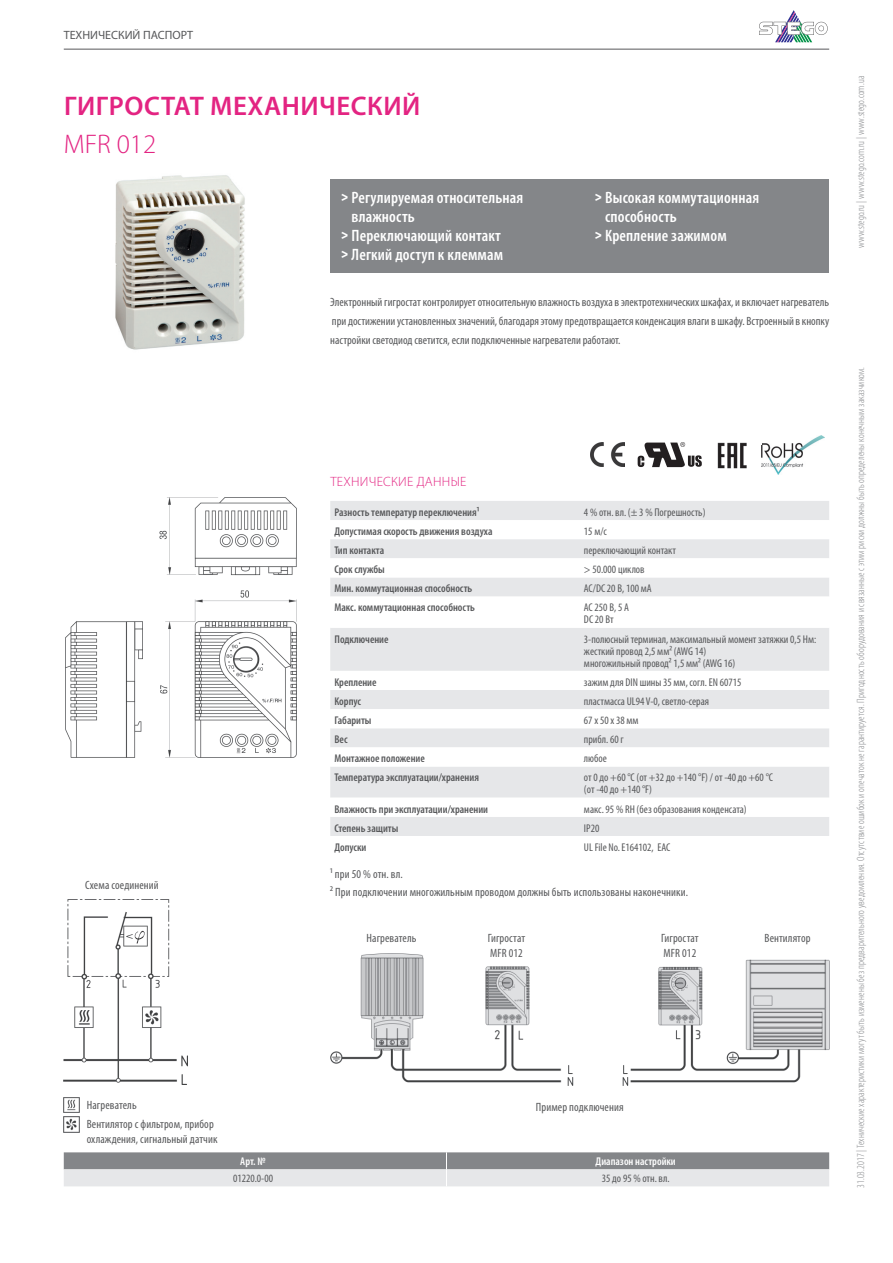
<style>
.page{position:relative;width:893px;height:1263px;background:#fff}
.page>*{position:absolute;margin:0;border:0;box-sizing:border-box;transform-origin:0 0}
.RU_Produkttitel{font:600 27px/38.2px "Myriad Pro";letter-spacing:.02em;color:#e32482}
.t1{font:600 condensed 16.5px/19.2px "Myriad Pro";letter-spacing:.01em;color:#fff}
.RU_Tabelle_Art_Nr__Ü{font:300 13.5px "Myriad Pro";letter-spacing:.02em;color:#e32482}
.RU_Produktseiten_Fli{font:condensed 12px/19.2px "Myriad Pro";color:#57585a}
.RU_Bildunterschrift{font:condensed 12px/15px "Myriad Pro";letter-spacing:.01em;color:#57585a}
.t2{font:12px "Myriad Pro";color:#57585a}
.RU_Tabelle_Tech_Date{font:condensed 11.25px/12px "Myriad Pro";color:#57585a}
.RU_Tabelle_Tech_Date-2{font:600 condensed 11.25px "Myriad Pro";color:#57585a}
.RU_Tabelle_Art_Nr__I{font:condensed 11.25px "Myriad Pro";color:#57585a}
.RU_Tabelle_Art_Nr__K{font:600 condensed 11.25px "Myriad Pro";color:#fff}
.t3{font:300 condensed 10.5px "Myriad Pro";letter-spacing:.01em;color:#848689}
.s1{font-weight:300}
.s2{font-family:"Klavika";font-weight:500}
</style>
<div class="page">
<img style="left:115px;top:175px;width:130px;height:175px">
<img style="left:65px;top:497px;width:231px;height:260px">
<img style="left:64px;top:899px;width:124px;height:186px">
<img style="left:64px;top:1097px;width:15px;height:16px">
<img style="left:64px;top:1117px;width:15px;height:15px">
<img style="left:330px;top:954px;width:499px;height:132px">
<img style="left:590px;top:442px;width:34px;height:25px">
<svg style="left:638px;top:442px;width:64px;height:25px"></svg>
<img style="left:717px;top:442px;width:30px;height:27px">
<img style="left:761px;top:436px;width:64px;height:38px">
<svg style="left:64px;top:1152px;width:765px;height:34px;background:#b6b7b9"></svg>
<div style="left:330px;top:501px;width:499px;height:19px;background:#e6e7e9"></div>
<svg style="left:330px;top:539px;width:499px;height:297px;fill:#e6e7e9"></svg>
<div style="left:330px;top:180px;width:499px;height:93px;background:#848689"></div>
<svg style="left:775px;top:42px;width:38px;height:1px"></svg>
<svg style="left:759px;top:10px;width:69px;height:32px"></svg>
<hr style="left:64px;top:49px;width:765px;height:1px;background:#57585a">
<p class="t2" style="left:64px;top:29px;width:131px">ТЕХНИЧЕСКИЙ ПАСПОРТ</p>
<p class="RU_Produkttitel" style="left:64px;top:87px;width:358px">ГИГРОСТАТ МЕХАНИЧЕСКИЙ<br><span class="s1">MFR 012</span></p>
<p class="t1" style="left:351px;top:188px;width:173px;text-indent:-11px"><span class="s2">&gt;</span> Регулируемая относительная влажность</p>
<p class="t1" style="left:341px;top:226px;width:162px"><span class="s2">&gt;</span> Переключающий контакт</p>
<p class="t1" style="left:341px;top:246px;width:164px"><span class="s2">&gt;</span> Легкий доступ к клеммам</p>
<p class="t1" style="left:605px;top:188px;width:155px;text-indent:-11px"><span class="s2">&gt;</span> Высокая коммутационная способность</p>
<p class="t1" style="left:595px;top:226px;width:134px"><span class="s2">&gt;</span> Крепление зажимом</p>
<p class="RU_Bildunterschrift" style="left:85px;top:878px;width:75px">Схема соединений</p>
<p class="RU_Produktseiten_Fli" style="left:330px;top:293px;width:500px">Электронный гигростат контролирует относительную влажность воздуха в электротехнических шкафах, и включает нагреватель</p>
<p class="RU_Produktseiten_Fli" style="left:330px;top:312px;width:500px">при достижении установленных значений, благодаря этому предотвращается конденсация влаги в шкафу. Встроенный в кнопку настройки светодиод светится, если подключенные нагреватели работают.</p>
<p class="RU_Tabelle_Art_Nr__Ü" style="left:330px;top:474px;width:138px">ТЕХНИЧЕСКИЕ ДАННЫЕ</p>
<p class="RU_Tabelle_Tech_Date-2" style="left:334px;top:506px;width:146px">Разность температур переключения¹</p>
<p class="RU_Tabelle_Tech_Date" style="left:584px;top:506px;width:123px">4 % отн. вл. (± 3 % Погрешность)</p>
<p class="RU_Tabelle_Tech_Date-2" style="left:334px;top:525px;width:160px">Допустимая скорость движения воздуха</p>
<p class="RU_Tabelle_Tech_Date" style="left:584px;top:525px;width:25px">15 м/с</p>
<p class="RU_Tabelle_Tech_Date-2" style="left:334px;top:544px;width:51px">Тип контакта</p>
<p class="RU_Tabelle_Tech_Date" style="left:584px;top:545px;width:94px">переключающий контакт</p>
<p class="RU_Tabelle_Tech_Date-2" style="left:334px;top:563px;width:52px">Срок службы</p>
<p class="RU_Tabelle_Tech_Date" style="left:584px;top:564px;width:62px">&gt; 50.000 циклов</p>
<p class="RU_Tabelle_Tech_Date-2" style="left:334px;top:582px;width:139px">Мин. коммутационная способность</p>
<p class="RU_Tabelle_Tech_Date" style="left:584px;top:583px;width:69px">AC/DC 20 В, 100 мА</p>
<p class="RU_Tabelle_Tech_Date-2" style="left:334px;top:602px;width:142px">Макс. коммутационная способность</p>
<p class="RU_Tabelle_Tech_Date" style="left:584px;top:602px;width:47px">AC 250 В, 5 A<br>DC 20 Вт</p>
<p class="RU_Tabelle_Tech_Date-2" style="left:334px;top:633px;width:56px">Подключение</p>
<p class="RU_Tabelle_Tech_Date" style="left:584px;top:633px;width:234px">3-полюсный терминал, максимальный момент затяжки 0,5 Нм:</p>
<p class="RU_Tabelle_Tech_Date" style="left:584px;top:645px;width:124px">жесткий провод 2,5 мм² (AWG 14)</p>
<p class="RU_Tabelle_Tech_Date" style="left:584px;top:657px;width:153px">многожильный провод² 1,5 мм² (AWG 16)</p>
<p class="RU_Tabelle_Tech_Date-2" style="left:334px;top:676px;width:44px">Крепление</p>
<p class="RU_Tabelle_Tech_Date" style="left:584px;top:676px;width:159px">зажим для DIN шины 35 мм, согл. EN 60715</p>
<p class="RU_Tabelle_Tech_Date-2" style="left:334px;top:695px;width:28px">Корпус</p>
<p class="RU_Tabelle_Tech_Date" style="left:584px;top:695px;width:127px">пластмасса UL94 V-0, светло-серая</p>
<p class="RU_Tabelle_Tech_Date-2" style="left:334px;top:714px;width:38px">Габариты</p>
<p class="RU_Tabelle_Tech_Date" style="left:584px;top:714px;width:56px">67 x 50 x 38 мм</p>
<p class="RU_Tabelle_Tech_Date-2" style="left:334px;top:733px;width:15px">Вес</p>
<p class="RU_Tabelle_Tech_Date" style="left:584px;top:734px;width:41px">прибл. 60 г</p>
<p class="RU_Tabelle_Tech_Date-2" style="left:334px;top:752px;width:92px">Монтажное положение</p>
<p class="RU_Tabelle_Tech_Date" style="left:584px;top:753px;width:24px">любое</p>
<p class="RU_Tabelle_Tech_Date-2" style="left:334px;top:771px;width:146px">Температура эксплуатации/хранения</p>
<p class="RU_Tabelle_Tech_Date" style="left:584px;top:772px;width:191px">от 0 до +60 °C (от +32 до +140 °F) / от -40 до +60 °C (от -40 до +140 °F)</p>
<p class="RU_Tabelle_Tech_Date-2" style="left:334px;top:803px;width:155px">Влажность при эксплуатации/хранении</p>
<p class="RU_Tabelle_Tech_Date" style="left:584px;top:803px;width:164px">макс. 95 % RH (без образования конденсата)</p>
<p class="RU_Tabelle_Tech_Date-2" style="left:334px;top:822px;width:65px">Степень защиты</p>
<p class="RU_Tabelle_Tech_Date" style="left:584px;top:822px;width:17px">IP20</p>
<p class="RU_Tabelle_Tech_Date-2" style="left:334px;top:841px;width:33px">Допуски</p>
<p class="RU_Tabelle_Tech_Date" style="left:584px;top:841px;width:88px">UL File No. E164102, EAC</p>
<p class="RU_Bildunterschrift" style="left:330px;top:866px;width:74px">¹ при 50 % отн. вл.</p>
<p class="RU_Bildunterschrift" style="left:330px;top:884px;width:359px">² При подключении многожильным проводом должны быть использованы наконечники.</p>
<p class="RU_Bildunterschrift" style="left:367px;top:930px;width:51px">Нагреватель</p>
<p class="RU_Bildunterschrift" style="left:488px;top:930px;width:39px">Гигростат<br>MFR 012</p>
<p class="RU_Bildunterschrift" style="left:661px;top:930px;width:39px">Гигростат<br>MFR 012</p>
<p class="RU_Bildunterschrift" style="left:764px;top:930px;width:47px">Вентилятор</p>
<p class="RU_Bildunterschrift" style="left:87px;top:1097px;width:51px">Нагреватель</p>
<p class="RU_Bildunterschrift" style="left:87px;top:1117px;width:132px">Вентилятор с фильтром, прибор охлаждения, сигнальный датчик</p>
<p class="RU_Bildunterschrift" style="left:536px;top:1099px;width:89px">Пример подключения</p>
<p class="RU_Tabelle_Art_Nr__K" style="left:240px;top:1155px;width:27px">Арт. №</p>
<p class="RU_Tabelle_Art_Nr__K" style="left:596px;top:1155px;width:82px">Диапазон настройки</p>
<p class="RU_Tabelle_Art_Nr__I" style="left:233px;top:1172px;width:41px">01220.0-00</p>
<p class="RU_Tabelle_Art_Nr__I" style="left:602px;top:1172px;width:69px">35 до 95 % отн. вл.</p>
<p class="t3" style="left:855px;top:248px;width:173px;rotate:-90deg">www.stego.ru | www.stego.com.ru | www.stego.com.ua</p>
<p class="t3" style="left:855px;top:1188px;width:823px;rotate:-90deg">31.03.2017 | Технические характеристики могут быть изменены без предварительного уведомления. Отсутствие ошибок и опечаток не гарантируется. Пригодность оборудования и связанные с этим риски должны быть определены конечным заказчиком.</p>
</div>
